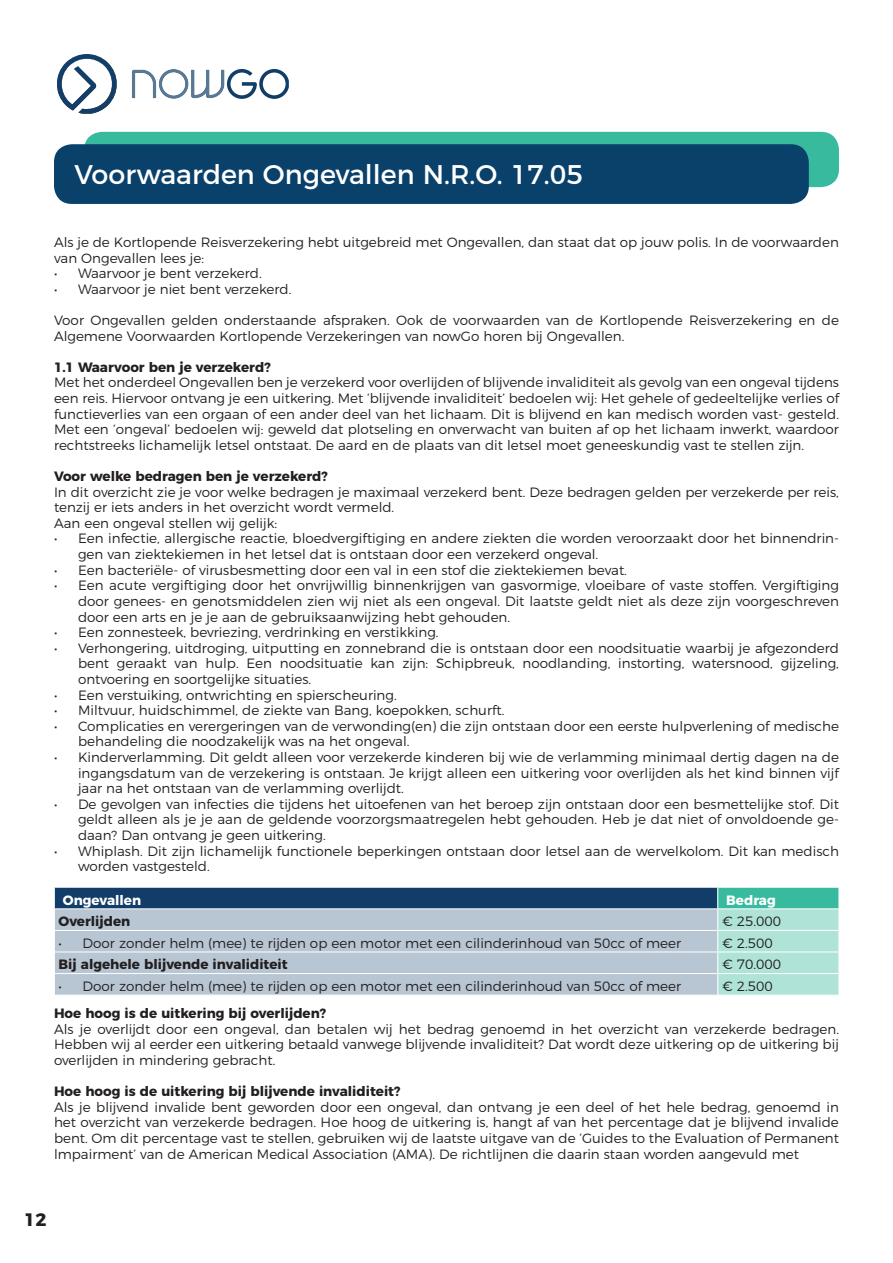
<style>
.page{position:relative;width:893px;height:1263px;background:#fff}
.page>*{position:absolute;margin:0;border:0;box-sizing:border-box;transform-origin:0 0}
.t1{font:27px "Montserrat";color:#fff}
.t2{font:700 18px "Montserrat";color:#231f20}
.t3{font:300 13.5px/15.6px "Montserrat";color:#231f20;text-align:justify}
.t4{font:700 13.5px "Montserrat";color:#231f20}
.t5{font:700 13.5px "Montserrat";color:#fff}
</style>
<div class="page">
<svg style="left:132px;top:69px;width:157px;height:30px"></svg>
<img style="left:57px;top:54px;width:60px;height:60px">
<div style="left:84px;top:132px;width:755px;height:55px;background:#38ba9e;border-radius:18px"></div>
<div style="left:54px;top:144px;width:755px;height:60px;background:#09416b;border-radius:18px"></div>
<div style="left:54px;top:887px;width:664px;height:22px;background:#123d69"></div>
<div style="left:55px;top:909px;width:662px;height:86px;background:#b8c5d2"></div>
<hr style="left:54px;top:887px;width:664px;height:1px;background:#fff">
<hr style="left:54px;top:908px;width:664px;height:1px;background:#fff">
<hr style="left:54px;top:930px;width:664px;height:1px;background:#fff">
<hr style="left:54px;top:952px;width:664px;height:1px;background:#fff">
<hr style="left:54px;top:973px;width:664px;height:1px;background:#fff">
<svg style="left:54px;top:888px;width:1px;height:65px"></svg>
<svg style="left:717px;top:888px;width:122px;height:107px;background:#9cdccf"></svg>
<h1 class="t1" style="left:74px;top:153px;width:510px">Voorwaarden Ongevallen N.R.O. 17.05</h1>
<p class="t3" style="left:54px;top:233px;width:786px">Als je de Kortlopende Reisverzekering hebt uitgebreid met Ongevallen, dan staat dat op jouw polis. In de voorwaarden van Ongevallen lees je:</p>
<p class="t3" style="left:54px;top:264px;width:209px">• Waarvoor je bent verzekerd.</p>
<p class="t3" style="left:54px;top:280px;width:239px">• Waarvoor je niet bent verzekerd.</p>
<p class="t3" style="left:54px;top:311px;width:786px">Voor Ongevallen gelden onderstaande afspraken. Ook de voorwaarden van de Kortlopende Reisverzekering en de<br>Algemene Voorwaarden Kortlopende Verzekeringen van nowGo horen bij Ongevallen.</p>
<p class="t4" style="left:54px;top:356px;width:218px">1.1 Waarvoor ben je verzekerd?</p>
<p class="t3" style="left:54px;top:374px;width:786px">Met het onderdeel Ongevallen ben je verzekerd voor overlijden of blijvende invaliditeit als gevolg van een ongeval tijdens een reis. Hiervoor ontvang je een uitkering. Met ‘blijvende invaliditeit’ bedoelen wij: Het gehele of gedeeltelijke verlies of functieverlies van een orgaan of een ander deel van het lichaam. Dit is blijvend en kan medisch worden vast- gesteld.<br>Met een ‘ongeval’ bedoelen wij: geweld dat plotseling en onverwacht van buiten af op het lichaam inwerkt, waardoor rechtstreeks lichamelijk letsel ontstaat. De aard en de plaats van dit letsel moet geneeskundig vast te stellen zijn.</p>
<p class="t4" style="left:54px;top:465px;width:275px">Voor welke bedragen ben je verzekerd?</p>
<p class="t3" style="left:54px;top:483px;width:786px;text-align:left">In dit overzicht zie je voor welke bedragen je maximaal verzekerd bent. Deze bedragen gelden per verzekerde per reis, tenzij er iets anders in het overzicht wordt vermeld.<br>Aan een ongeval stellen wij gelijk:</p>
<p class="t3" style="left:78px;top:530px;width:762px;text-indent:-24px">• Een infectie, allergische reactie, bloedvergiftiging en andere ziekten die worden veroorzaakt door het binnendrin&shy;gen van ziektekiemen in het letsel dat is ontstaan door een verzekerd ongeval.</p>
<p class="t3" style="left:54px;top:561px;width:574px">• Een bacteriële- of virusbesmetting door een val in een stof die ziektekiemen bevat.</p>
<p class="t3" style="left:78px;top:576px;width:762px;text-indent:-24px">• Een acute vergiftiging door het onvrijwillig binnenkrijgen van gasvormige, vloeibare of vaste stoffen. Vergiftiging door genees- en genotsmiddelen zien wij niet als een ongeval. Dit laatste geldt niet als deze zijn voorgeschreven door een arts en je je aan de gebruiksaanwijzing hebt gehouden.</p>
<p class="t3" style="left:54px;top:623px;width:386px">• Een zonnesteek, bevriezing, verdrinking en verstikking.</p>
<p class="t3" style="left:78px;top:639px;width:762px;text-indent:-24px">• Verhongering, uitdroging, uitputting en zonnebrand die is ontstaan door een noodsituatie waarbij je afgezonderd bent geraakt van hulp. Een noodsituatie kan zijn: Schipbreuk, noodlanding, instorting, watersnood, gijzeling, ontvoering en soortgelijke situaties.</p>
<p class="t3" style="left:54px;top:686px;width:344px">• Een verstuiking, ontwrichting en spierscheuring.</p>
<p class="t3" style="left:54px;top:701px;width:452px">• Miltvuur, huidschimmel, de ziekte van Bang, koepokken, schurft.</p>
<p class="t3" style="left:78px;top:717px;width:762px;text-indent:-24px">• Complicaties en verergeringen van de verwonding(en) die zijn ontstaan door een eerste hulpverlening of medische behandeling die noodzakelijk was na het ongeval.</p>
<p class="t3" style="left:78px;top:748px;width:762px;text-indent:-24px">• Kinderverlamming. Dit geldt alleen voor verzekerde kinderen bij wie de verlamming minimaal dertig dagen na de ingangsdatum van de verzekering is ontstaan. Je krijgt alleen een uitkering voor overlijden als het kind binnen vijf jaar na het ontstaan van de verlamming overlijdt.</p>
<p class="t3" style="left:78px;top:795px;width:762px;text-indent:-24px">• De gevolgen van infecties die tijdens het uitoefenen van het beroep zijn ontstaan door een besmettelijke stof. Dit geldt alleen als je je aan de geldende voorzorgsmaatregelen hebt gehouden. Heb je dat niet of onvoldoende ge&shy;daan? Dan ontvang je geen uitkering.</p>
<p class="t3" style="left:78px;top:842px;width:762px;text-indent:-24px">• Whiplash. Dit zijn lichamelijk functionele beperkingen ontstaan door letsel aan de wervelkolom. Dit kan medisch worden vastgesteld.</p>
<p class="t5" style="left:63px;top:889px;width:80px">Ongevallen</p>
<p class="t5" style="left:726px;top:889px;width:51px">Bedrag</p>
<p class="t4" style="left:59px;top:910px;width:73px">Overlijden</p>
<p class="t3" style="left:722px;top:912px;width:61px">€ 25.000</p>
<p class="t3" style="left:59px;top:934px;width:624px">• Door zonder helm (mee) te rijden op een motor met een cilinderinhoud van 50cc of meer</p>
<p class="t3" style="left:722px;top:934px;width:52px">€ 2.500</p>
<p class="t4" style="left:59px;top:953px;width:231px">Bij algehele blijvende invaliditeit</p>
<p class="t3" style="left:722px;top:955px;width:61px">€ 70.000</p>
<p class="t3" style="left:59px;top:977px;width:624px">• Door zonder helm (mee) te rijden op een motor met een cilinderinhoud van 50cc of meer</p>
<p class="t3" style="left:722px;top:977px;width:52px">€ 2.500</p>
<p class="t4" style="left:54px;top:1002px;width:274px">Hoe hoog is de uitkering bij overlijden?</p>
<p class="t3" style="left:54px;top:1020px;width:787px">Als je overlijdt door een ongeval, dan betalen wij het bedrag genoemd in het overzicht van verzekerde bedragen.<br>Hebben wij al eerder een uitkering betaald vanwege blijvende invaliditeit? Dat wordt deze uitkering op de uitkering bij overlijden in mindering gebracht.</p>
<p class="t4" style="left:54px;top:1080px;width:348px">Hoe hoog is de uitkering bij blijvende invaliditeit?</p>
<p class="t3" style="left:54px;top:1098px;width:786px">Als je blijvend invalide bent geworden door een ongeval, dan ontvang je een deel of het hele bedrag, genoemd in het overzicht van verzekerde bedragen. Hoe hoog de uitkering is, hangt af van het percentage dat je blijvend invalide bent. Om dit percentage vast te stellen, gebruiken wij de laatste uitgave van de ‘Guides to the Evaluation of Permanent lmpairment’ van de American Medical Association (AMA). De richtlijnen die daarin staan worden aangevuld met</p>
<h2 class="t2" style="left:24px;top:1205px;width:24px">12</h2>
</div>
